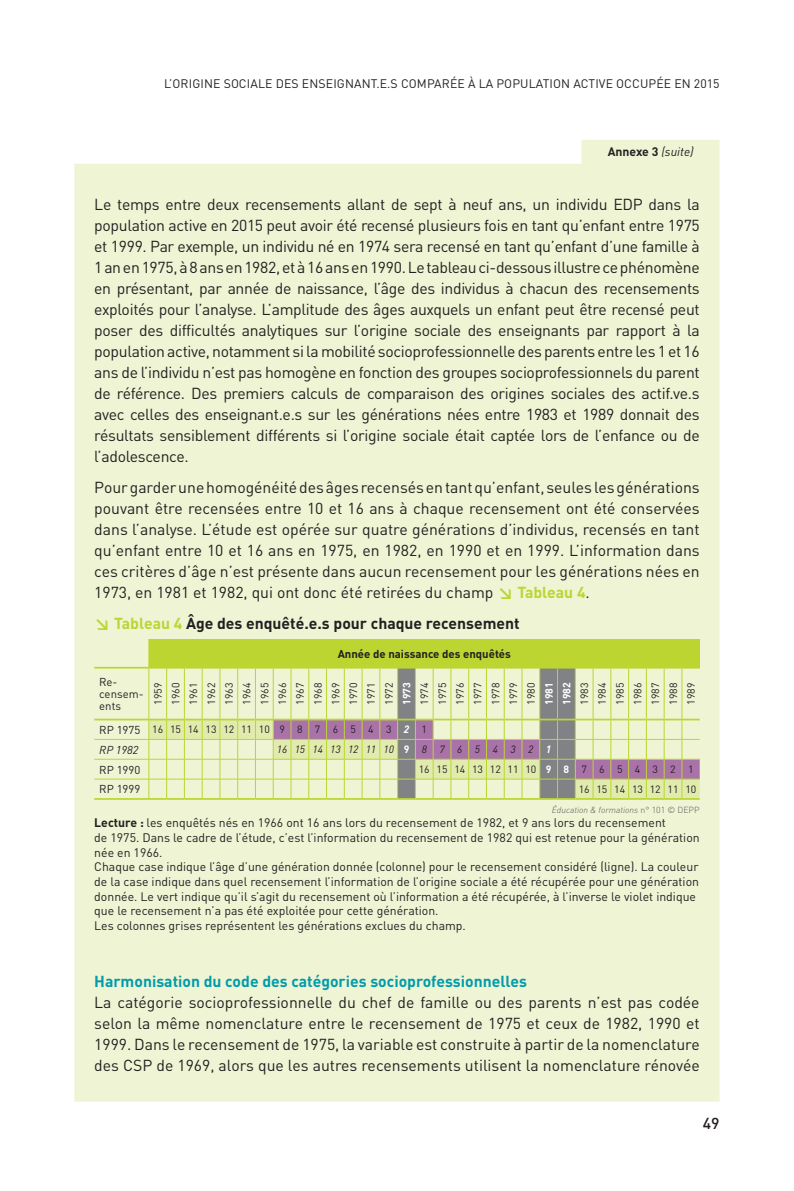
<style>
.page{position:relative;width:794px;height:1191px;background:#fff}
.page>*{position:absolute;margin:0;border:0;box-sizing:border-box;transform-origin:0 0}
.Courant{font:15.75px/21px "DINOT";color:#231f20;text-align:justify}
._09_AnnexeTitre2{font:700 15.75px "DINOT";color:#009baa}
._04_TitreFigure{font:700 15.75px "DINOT";color:#231f20}
.t1{font:500 15.75px "DINOT";color:#231f20}
._09_AnnexeTitre2-2{font:12.25px/14.7px "DINOT";color:#231f20}
.Titre_courant__droit{font:12.25px "DINOT";letter-spacing:.01em;color:#231f20}
.Filet_fin_d_article{font:700 12.25px "DINOT";color:#231f20}
.t2{font:11.38px/12.2px "DINOT";color:#231f20}
.t3{font:700 11.38px "DINOT";color:#231f20}
.t4{font:italic 11.38px "DINOT";color:#231f20}
.t5{font:10.5px "DINOT";color:#231f20}
.t6{font:italic 10.5px "DINOT";color:#231f20}
.t7{font:700 10.5px "DINOT";color:#fff}
.t8{font:italic 700 10.5px "DINOT";color:#fff}
._04_TitreFigure-2{font:italic 300 8.75px "DINOT";color:#57585a}
.s1{font-weight:400;font-style:italic}
.s2{font-weight:700;color:#bcd531}
.s3{color:#bcd531}
.s4{font-style:normal}
.s5{font-weight:700}
</style>
<div class="page">
<div style="left:74px;top:140px;width:645px;height:961px;background:#eef4d4"></div>
<hr style="left:94px;top:739px;width:55px;height:1px;background:#bcd531">
<hr style="left:94px;top:759px;width:55px;height:1px;background:#bcd531">
<hr style="left:94px;top:779px;width:55px;height:1px;background:#bcd531">
<hr style="left:94px;top:667px;width:55px;height:1px;background:#bcd531">
<hr style="left:94px;top:718px;width:55px;height:2px;background:#bcd531">
<hr style="left:94px;top:798px;width:55px;height:2px;background:#bcd531">
<svg style="left:149px;top:639px;width:550px;height:161px;background:#cfd699"></svg>
<p class="Titre_courant__droit" style="left:164px;top:75px;width:557px">L’ORIGINE SOCIALE DES ENSEIGNANT.E.S COMPARÉE À LA POPULATION ACTIVE OCCUPÉE EN 2015</p>
<p class="Filet_fin_d_article" style="left:607px;top:143px;width:88px">Annexe 3 <span class="s1">(suite)</span></p>
<p class="Courant" style="left:94px;top:193px;width:607px">Le temps entre deux recensements allant de sept à neuf ans, un individu EDP dans la population active en 2015 peut avoir été recensé plusieurs fois en tant qu’enfant entre 1975 et 1999. Par exemple, un individu né en 1974 sera recensé en tant qu’enfant d’une famille à 1 an en 1975, à 8 ans en 1982, et à 16 ans en 1990. Le tableau ci-dessous illustre ce phénomène en présentant, par année de naissance, l’âge des individus à chacun des recensements exploités pour l’analyse. L’amplitude des âges auxquels un enfant peut être recensé peut poser des difficultés analytiques sur l’origine sociale des enseignants par rapport à la population active, notamment si la mobilité socioprofessionnelle des parents entre les 1 et 16 ans de l’individu n’est pas homogène en fonction des groupes socioprofessionnels du parent de référence. Des premiers calculs de comparaison des origines sociales des actif.ve.s avec celles des enseignant.e.s sur les générations nées entre 1983 et 1989 donnait des résultats sensiblement différents si l’origine sociale était captée lors de l’enfance ou de l’adolescence.</p>
<p class="Courant" style="left:94px;top:476px;width:607px">Pour garder une homogénéité des âges recensés en tant qu’enfant, seules les générations pouvant être recensées entre 10 et 16 ans à chaque recensement ont été conservées dans l’analyse. L’étude est opérée sur quatre générations d’individus, recensés en tant qu’enfant entre 10 et 16 ans en 1975, en 1982, en 1990 et en 1999. L’information dans ces critères d’âge n’est présente dans aucun recensement pour les générations nées en 1973, en 1981 et 1982, qui ont donc été retirées du champ <span class="s2">↘ Tableau 4</span>.</p>
<p class="_04_TitreFigure" style="left:94px;top:613px;width:427px"><span class="s3">↘ Tableau 4</span> Âge des enquêté.e.s pour chaque recensement</p>
<p class="t3" style="left:338px;top:646px;width:175px">Année de naissance des enquêtés</p>
<p class="t2" style="left:99px;top:675px;width:46px">Re&shy;censem&shy;ents</p>
<p class="t5" style="left:151px;top:704px;width:23px;rotate:-90deg">1959</p>
<p class="t5" style="left:169px;top:704px;width:23px;rotate:-90deg">1960</p>
<p class="t5" style="left:187px;top:704px;width:23px;rotate:-90deg">1961</p>
<p class="t5" style="left:205px;top:704px;width:23px;rotate:-90deg">1962</p>
<p class="t5" style="left:222px;top:704px;width:23px;rotate:-90deg">1963</p>
<p class="t5" style="left:240px;top:704px;width:23px;rotate:-90deg">1964</p>
<p class="t5" style="left:258px;top:704px;width:23px;rotate:-90deg">1965</p>
<p class="t5" style="left:276px;top:704px;width:23px;rotate:-90deg">1966</p>
<p class="t5" style="left:293px;top:704px;width:23px;rotate:-90deg">1967</p>
<p class="t5" style="left:311px;top:704px;width:23px;rotate:-90deg">1968</p>
<p class="t5" style="left:329px;top:704px;width:23px;rotate:-90deg">1969</p>
<p class="t5" style="left:347px;top:704px;width:23px;rotate:-90deg">1970</p>
<p class="t5" style="left:365px;top:704px;width:23px;rotate:-90deg">1971</p>
<p class="t5" style="left:382px;top:704px;width:23px;rotate:-90deg">1972</p>
<p class="t7" style="left:400px;top:705px;width:24px;rotate:-90deg">1973</p>
<p class="t5" style="left:418px;top:704px;width:23px;rotate:-90deg">1974</p>
<p class="t5" style="left:436px;top:704px;width:23px;rotate:-90deg">1975</p>
<p class="t5" style="left:453px;top:704px;width:23px;rotate:-90deg">1976</p>
<p class="t5" style="left:471px;top:704px;width:23px;rotate:-90deg">1977</p>
<p class="t5" style="left:489px;top:704px;width:23px;rotate:-90deg">1978</p>
<p class="t5" style="left:507px;top:704px;width:23px;rotate:-90deg">1979</p>
<p class="t5" style="left:524px;top:704px;width:23px;rotate:-90deg">1980</p>
<p class="t7" style="left:542px;top:705px;width:24px;rotate:-90deg">1981</p>
<p class="t7" style="left:560px;top:705px;width:24px;rotate:-90deg">1982</p>
<p class="t5" style="left:578px;top:704px;width:23px;rotate:-90deg">1983</p>
<p class="t5" style="left:595px;top:704px;width:23px;rotate:-90deg">1984</p>
<p class="t5" style="left:613px;top:704px;width:23px;rotate:-90deg">1985</p>
<p class="t5" style="left:631px;top:704px;width:23px;rotate:-90deg">1986</p>
<p class="t5" style="left:649px;top:704px;width:23px;rotate:-90deg">1987</p>
<p class="t5" style="left:666px;top:704px;width:23px;rotate:-90deg">1988</p>
<p class="t5" style="left:684px;top:704px;width:23px;rotate:-90deg">1989</p>
<p class="t2" style="left:99px;top:723px;width:43px">RP 1975</p>
<p class="t5" style="left:152px;top:723px;width:12px">16</p>
<p class="t5" style="left:170px;top:723px;width:12px">15</p>
<p class="t5" style="left:188px;top:723px;width:12px">14</p>
<p class="t5" style="left:206px;top:723px;width:12px">13</p>
<p class="t5" style="left:223px;top:723px;width:12px">12</p>
<p class="t5" style="left:241px;top:723px;width:12px">11</p>
<p class="t5" style="left:259px;top:723px;width:12px">10</p>
<p class="t5" style="left:279px;top:723px;width:7px">9</p>
<p class="t5" style="left:297px;top:723px;width:7px">8</p>
<p class="t5" style="left:315px;top:723px;width:7px">7</p>
<p class="t5" style="left:333px;top:723px;width:7px">6</p>
<p class="t5" style="left:350px;top:723px;width:7px">5</p>
<p class="t5" style="left:368px;top:723px;width:7px">4</p>
<p class="t5" style="left:386px;top:723px;width:7px">3</p>
<p class="t8" style="left:404px;top:723px;width:7px">2</p>
<p class="t5" style="left:421px;top:723px;width:7px">1</p>
<p class="t4" style="left:99px;top:742px;width:41px">RP 1982</p>
<p class="t6" style="left:277px;top:743px;width:12px">16</p>
<p class="t6" style="left:295px;top:743px;width:12px">15</p>
<p class="t6" style="left:312px;top:743px;width:12px">14</p>
<p class="t6" style="left:330px;top:743px;width:12px">13</p>
<p class="t6" style="left:348px;top:743px;width:12px">12</p>
<p class="t6" style="left:366px;top:743px;width:12px">11</p>
<p class="t6" style="left:383px;top:743px;width:12px">10</p>
<p class="t7" style="left:404px;top:742px;width:7px">9</p>
<p class="t6" style="left:422px;top:743px;width:7px">8</p>
<p class="t6" style="left:439px;top:743px;width:7px">7</p>
<p class="t6" style="left:457px;top:743px;width:7px">6</p>
<p class="t6" style="left:475px;top:743px;width:7px">5</p>
<p class="t6" style="left:493px;top:743px;width:7px">4</p>
<p class="t6" style="left:510px;top:743px;width:7px">3</p>
<p class="t6" style="left:528px;top:743px;width:7px">2</p>
<p class="t8" style="left:546px;top:743px;width:7px">1</p>
<p class="t2" style="left:99px;top:763px;width:43px">RP 1990</p>
<p class="t5" style="left:419px;top:763px;width:12px">16</p>
<p class="t5" style="left:436px;top:763px;width:12px">15</p>
<p class="t5" style="left:454px;top:763px;width:12px">14</p>
<p class="t5" style="left:472px;top:763px;width:12px">13</p>
<p class="t5" style="left:490px;top:763px;width:12px">12</p>
<p class="t5" style="left:507px;top:763px;width:12px">11</p>
<p class="t5" style="left:525px;top:763px;width:12px">10</p>
<p class="t7" style="left:546px;top:762px;width:7px">9</p>
<p class="t7" style="left:563px;top:762px;width:7px">8</p>
<p class="t5" style="left:581px;top:763px;width:7px">7</p>
<p class="t5" style="left:599px;top:763px;width:7px">6</p>
<p class="t5" style="left:617px;top:763px;width:7px">5</p>
<p class="t5" style="left:635px;top:763px;width:7px">4</p>
<p class="t5" style="left:652px;top:763px;width:7px">3</p>
<p class="t5" style="left:670px;top:763px;width:7px">2</p>
<p class="t5" style="left:688px;top:763px;width:7px">1</p>
<p class="t2" style="left:99px;top:783px;width:43px">RP 1999</p>
<p class="t5" style="left:579px;top:782px;width:12px">16</p>
<p class="t5" style="left:596px;top:782px;width:12px">15</p>
<p class="t5" style="left:614px;top:782px;width:12px">14</p>
<p class="t5" style="left:632px;top:782px;width:12px">13</p>
<p class="t5" style="left:650px;top:782px;width:12px">12</p>
<p class="t5" style="left:667px;top:782px;width:12px">11</p>
<p class="t5" style="left:685px;top:782px;width:12px">10</p>
<p class="_04_TitreFigure-2" style="left:552px;top:804px;width:149px">Éducation &amp; formations <span class="s4">n° 101 © DEPP</span></p>
<p class="_09_AnnexeTitre2-2" style="left:94px;top:815px;width:607px"><span class="s5">Lecture :</span> les enquêtés nés en 1966 ont 16 ans lors du recensement de 1982, et 9 ans lors du recensement<br>de 1975. Dans le cadre de l’étude, c’est l’information du recensement de 1982 qui est retenue pour la génération née en 1966.</p>
<p class="_09_AnnexeTitre2-2" style="left:94px;top:859px;width:606px">Chaque case indique l’âge d’une génération donnée (colonne) pour le recensement considéré (ligne). La couleur de la case indique dans quel recensement l’information de l’origine sociale a été récupérée pour une génération donnée. Le vert indique qu’il s’agit du recensement où l’information a été récupérée, à l’inverse le violet indique que le recensement n’a pas été exploitée pour cette génération.</p>
<p class="_09_AnnexeTitre2-2" style="left:94px;top:918px;width:373px">Les colonnes grises représentent les générations exclues du champ.</p>
<p class="_09_AnnexeTitre2" style="left:94px;top:971px;width:434px">Harmonisation du code des catégories socioprofessionnelles</p>
<p class="Courant" style="left:94px;top:991px;width:607px">La catégorie socioprofessionnelle du chef de famille ou des parents n’est pas codée selon la même nomenclature entre le recensement de 1975 et ceux de 1982, 1990 et 1999. Dans le recensement de 1975, la variable est construite à partir de la nomenclature des CSP de 1969, alors que les autres recensements utilisent la nomenclature rénovée</p>
<p class="t1" style="left:703px;top:1112px;width:18px">49</p>
</div>
